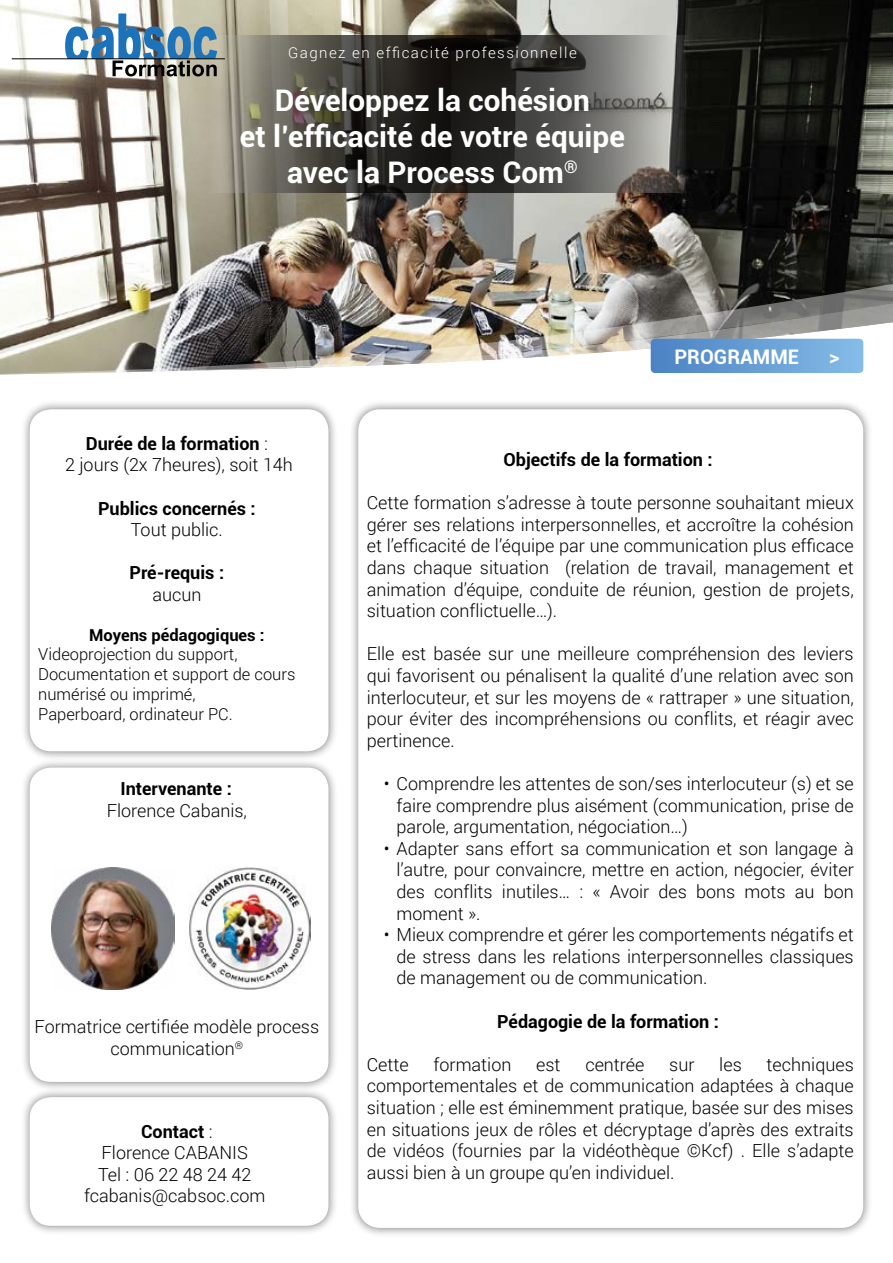
<style>
.page{position:relative;width:893px;height:1263px;background:#fff}
.page>*{position:absolute;margin:0;border:0;box-sizing:border-box;transform-origin:0 0}
.t1{font:700 29.7px/35.7px "Roboto";color:#fff;text-align:center}
.t2{font:700 20.1px "Roboto";color:#fff}
.t3{font:300 18px/21.6px "Roboto";color:#000;text-align:justify}
.t4{font:700 18px "Roboto";color:#000}
.t5{font:300 16.5px/19.8px "Roboto";color:#000}
.t6{font:700 16.5px "Roboto";color:#000}
.t7{font:300 15px "Roboto";letter-spacing:.1em;color:#fff}
.s1{font-weight:700}
</style>
<div class="page">
<img style="left:0;top:0;width:893px;height:284px">
<img style="left:0;top:284px;width:893px;height:90px">
<svg style="left:208px;top:35px;width:477px;height:157px;background:#52504a"></svg>
<svg style="left:651px;top:339px;width:212px;height:34px;background:#689fd5"></svg>
<hr style="left:12px;top:58px;width:213px;height:1px;background:#000">
<svg style="left:65px;top:13px;width:152px;height:63px"></svg>
<div style="left:20px;top:758px;width:318px;height:333px;background:#000;opacity:.5"></div>
<div style="left:30px;top:767px;width:298px;height:315px;background:#fff;border-radius:21px"></div>
<div style="left:349px;top:400px;width:523px;height:837px;background:#000;opacity:.5"></div>
<div style="left:358px;top:409px;width:505px;height:819px;background:#fff;border-radius:21px"></div>
<div style="left:20px;top:400px;width:318px;height:361px;background:#000;opacity:.5"></div>
<div style="left:30px;top:409px;width:298px;height:342px;background:#fff;border-radius:21px"></div>
<img style="left:52px;top:867px;width:122px;height:122px">
<img style="left:189px;top:867px;width:121px;height:122px">
<div style="left:20px;top:1088px;width:318px;height:147px;background:#000;opacity:.5"></div>
<div style="left:30px;top:1097px;width:298px;height:129px;background:#fff;border-radius:21px"></div>
<p class="t7" style="left:288px;top:42px;width:290px">Gagnez en efficacité professionnelle</p>
<h1 class="t1" style="left:240px;top:82px;width:387px">Développez la cohésion<br>et l’efficacité de votre équipe avec la Process Com<sup>®</sup></h1>
<p class="t2" style="left:674px;top:343px;width:126px">PROGRAMME</p>
<p class="t2" style="left:829px;top:343px;width:12px">&gt;</p>
<p class="t3" style="left:65px;top:432px;width:229px;text-align:center"><span class="s1">Durée de la formation</span> :<br>2 jours (2x 7heures), soit 14h</p>
<p class="t4" style="left:98px;top:495px;width:159px">Publics concernés :</p>
<p class="t3" style="left:131px;top:518px;width:94px">Tout public.</p>
<p class="t4" style="left:130px;top:560px;width:96px">Pré-requis :</p>
<p class="t3" style="left:152px;top:583px;width:51px">aucun</p>
<p class="t6" style="left:89px;top:623px;width:177px">Moyens pédagogiques :</p>
<p class="t5" style="left:38px;top:644px;width:259px">Videoprojection du support,<br>Documentation et support de cours numérisé ou imprimé,<br>Paperboard, ordinateur PC.</p>
<p class="t4" style="left:120px;top:776px;width:113px">Intervenante :</p>
<p class="t3" style="left:107px;top:799px;width:142px">Florence Cabanis,</p>
<p class="t3" style="left:35px;top:1015px;width:286px;text-align:center">Formatrice certifiée modèle process communication<sup>®</sup></p>
<p class="t3" style="left:84px;top:1120px;width:183px;text-align:center"><span class="s1">Contact</span> :<br>Florence CABANIS<br>Tel : 06 22 48 24 42 fcabanis@cabsoc.com</p>
<p class="t4" style="left:504px;top:447px;width:211px">Objectifs de la formation :</p>
<p class="t3" style="left:367px;top:491px;width:488px">Cette formation s’adresse à toute personne souhaitant mieux gérer ses relations interpersonnelles, et accroître la cohésion et l’efficacité de l’équipe par une communication plus efficace dans chaque situation (relation de travail, management et animation d’équipe, conduite de réunion, gestion de projets, situation conflictuelle…).</p>
<p class="t3" style="left:367px;top:643px;width:489px">Elle est basée sur une meilleure compréhension des leviers qui favorisent ou pénalisent la qualité d’une relation avec son interlocuteur, et sur les moyens de « rattraper » une situation, pour éviter des incompréhensions ou conflits, et réagir avec pertinence.</p>
<p class="t3" style="left:397px;top:772px;width:459px;text-indent:-13px">• Comprendre les attentes de son/ses interlocuteur (s) et se faire comprendre plus aisément (communication, prise de parole, argumentation, négociation…)</p>
<p class="t3" style="left:397px;top:837px;width:459px;text-indent:-13px">• Adapter sans effort sa communication et son langage à l’autre, pour convaincre, mettre en action, négocier, éviter des conflits inutiles… : « Avoir des bons mots au bon moment ».</p>
<p class="t3" style="left:397px;top:923px;width:459px;text-indent:-13px">• Mieux comprendre et gérer les comportements négatifs et de stress dans les relations interpersonnelles classiques de management ou de communication.</p>
<p class="t4" style="left:497px;top:1008px;width:223px">Pédagogie de la formation :</p>
<p class="t3" style="left:367px;top:1053px;width:44px">Cette</p>
<p class="t3" style="left:434px;top:1053px;width:79px">formation</p>
<p class="t3" style="left:536px;top:1053px;width:26px">est</p>
<p class="t3" style="left:585px;top:1053px;width:61px">centrée</p>
<p class="t3" style="left:669px;top:1053px;width:27px">sur</p>
<p class="t3" style="left:719px;top:1053px;width:24px">les</p>
<p class="t3" style="left:367px;top:1053px;width:489px;text-indent:400px">techniques comportementales et de communication adaptées à chaque situation ; elle est éminemment pratique, basée sur des mises en situations jeux de rôles et décryptage d’après des extraits de vidéos (fournies par la vidéothèque ©Kcf) . Elle s’adapte aussi bien à un groupe qu’en individuel.</p>
</div>
